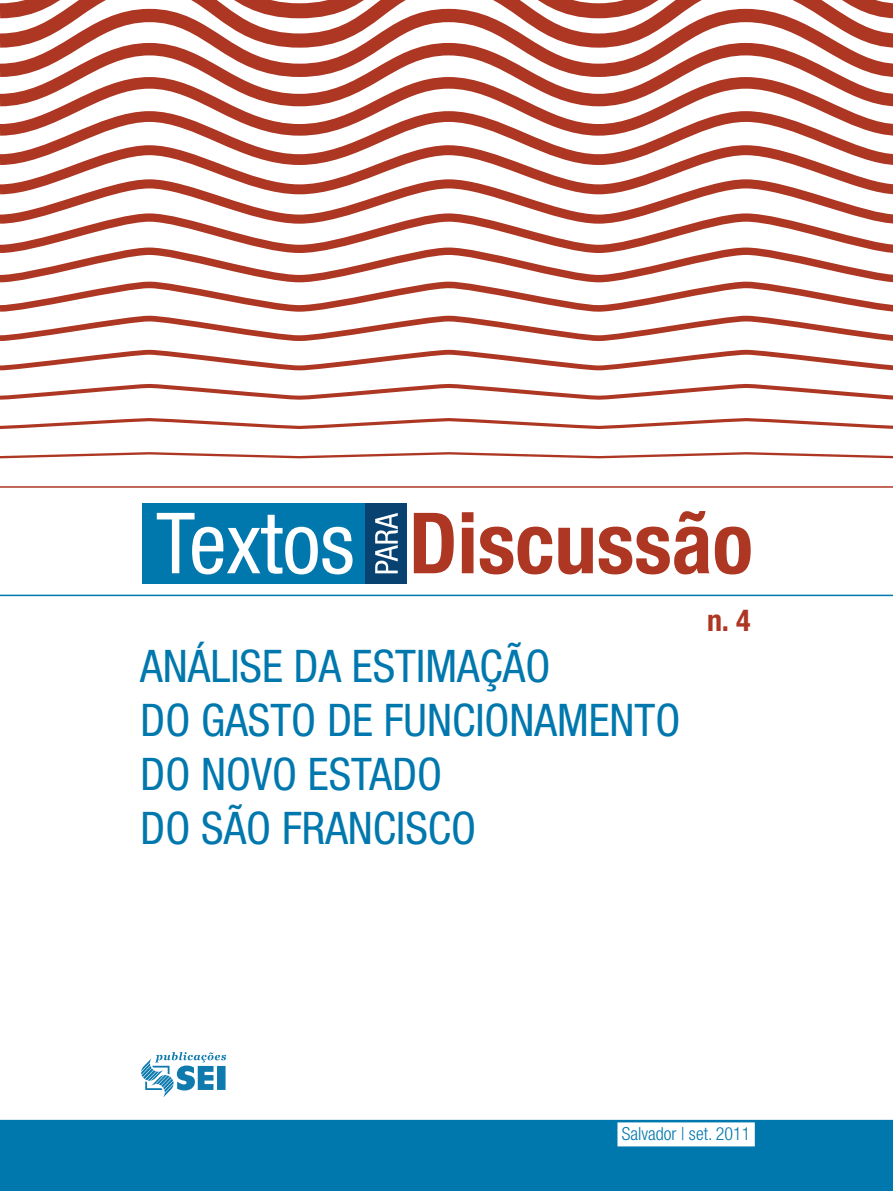
<style>
.page{position:relative;width:893px;height:1191px;background:#fff}
.page>*{position:absolute;margin:0;border:0;box-sizing:border-box;transform-origin:0 0}
.t1{font:condensed 45px/54px "Helvetica Neue LT Std";color:#0078ae}
.t2{font:700 condensed 30px "Helvetica Neue LT Std";color:#ad3723}
.t3{font:300 condensed 18px "Helvetica Neue LT Std";color:#0078ae}
</style>
<div class="page">
<div style="left:0;top:1120px;width:893px;height:71px;background:#0078ae"></div>
<hr style="left:0;top:594px;width:893px;height:2px;background:#0078ae">
<hr style="left:0;top:486px;width:893px;height:2px;background:#ad3723">
<svg style="left:0;top:452px;width:893px;height:7px"></svg>
<svg style="left:0;top:418px;width:893px;height:11px"></svg>
<svg style="left:0;top:383px;width:893px;height:17px"></svg>
<svg style="left:0;top:257px;width:893px;height:114px"></svg>
<svg style="left:0;top:228px;width:893px;height:29px"></svg>
<svg style="left:0;top:199px;width:893px;height:29px"></svg>
<svg style="left:0;top:170px;width:893px;height:29px"></svg>
<svg style="left:0;top:141px;width:893px;height:29px"></svg>
<svg style="left:0;top:113px;width:893px;height:28px"></svg>
<svg style="left:0;top:84px;width:893px;height:29px"></svg>
<svg style="left:0;top:55px;width:893px;height:29px"></svg>
<svg style="left:0;top:26px;width:893px;height:29px"></svg>
<svg style="left:0;top:0;width:893px;height:26px"></svg>
<hr style="left:0;top:1119px;width:893px;height:2px;background:#0078ae">
<svg style="left:141px;top:1052px;width:85px;height:45px"></svg>
<div style="left:617px;top:1122px;width:138px;height:24px;background:#fff"></div>
<div style="left:142px;top:503px;width:226px;height:80px;background:#0078ae"></div>
<div style="left:365px;top:503px;width:41px;height:80px;background:#084271"></div>
<svg style="left:157px;top:513px;width:196px;height:61px"></svg>
<svg style="left:375px;top:513px;width:23px;height:60px"></svg>
<svg style="left:414px;top:513px;width:40px;height:60px"></svg>
<svg style="left:462px;top:512px;width:11px;height:61px"></svg>
<svg style="left:480px;top:526px;width:72px;height:48px"></svg>
<svg style="left:558px;top:528px;width:35px;height:46px"></svg>
<svg style="left:599px;top:511px;width:110px;height:63px"></svg>
<svg style="left:715px;top:526px;width:36px;height:48px"></svg>
<p class="t1" style="left:140px;top:638px;width:542px">ANÁLISE DA ESTIMAÇÃO<br>DO GASTO DE FUNCIONAMENTO<br>DO NOVO ESTADO<br>DO SÃO FRANCISCO</p>
<p class="t2" style="left:707px;top:602px;width:45px">n. 4</p>
<p class="t3" style="left:622px;top:1123px;width:130px">Salvador | set. 2011</p>
</div>
